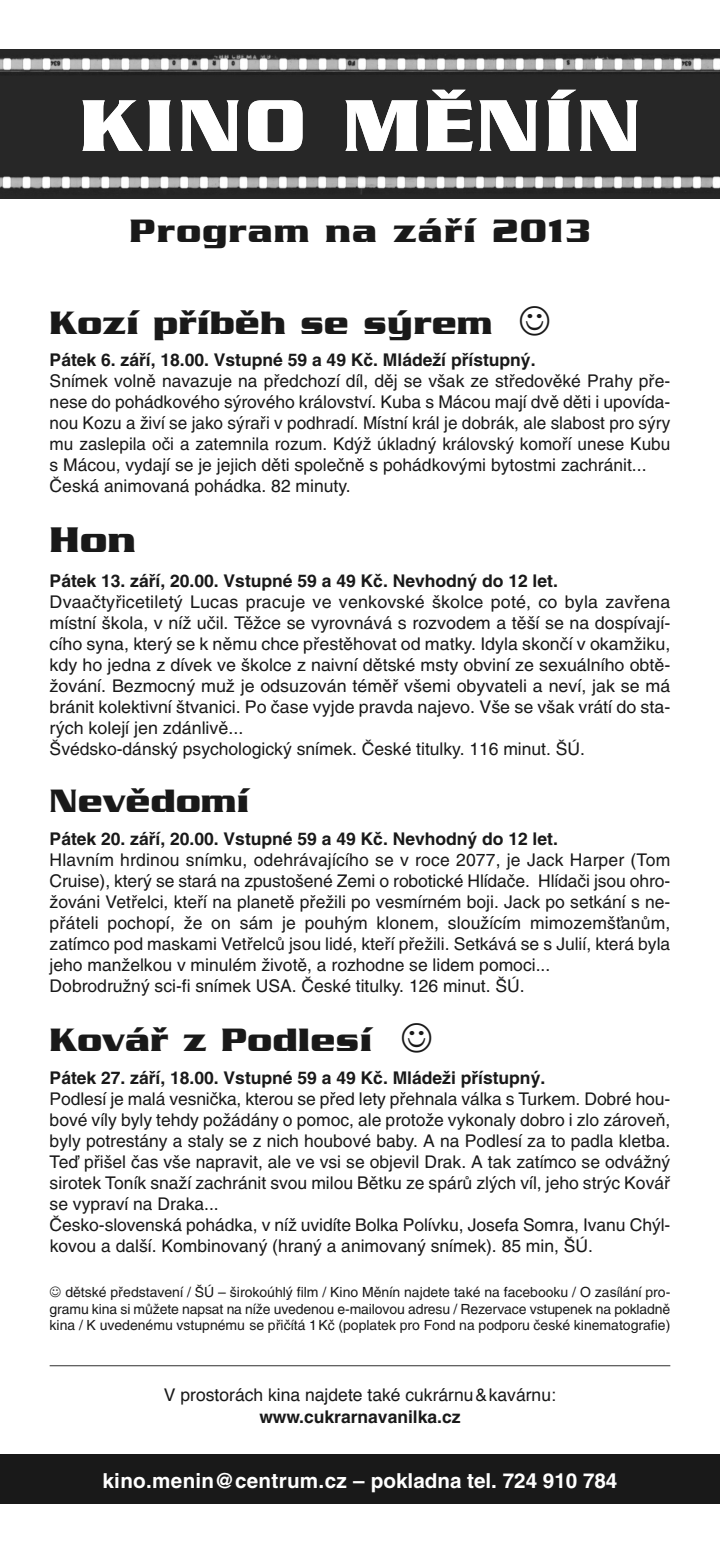
<style>
.page{position:relative;width:720px;height:1551px;background:#fff}
.page>*{position:absolute;margin:0;border:0;box-sizing:border-box;transform-origin:0 0}
.t1{font:700 78.75px "Serpentine CE";letter-spacing:.045em;color:#fff}
.t2{font:700 38.5px "Serpentine CE";color:#191919}
.t3{font:700 35px "Serpentine CE";letter-spacing:.015em;color:#191919}
.t4{font:700 35px "Serpentine CE";letter-spacing:.04em;color:#191919}
.t5{font:700 20.65px "Helvetica CE";color:#fff}
.t6{font:17.5px/21px "Helvetica CE";color:#191919}
.t7{font:700 17.5px "Helvetica CE";color:#191919}
.t8{font:17.5px "Helvetica";color:#191919}
.t9{font:14px/16.6px "Helvetica CE";color:#191919;text-align:justify}
</style>
<div class="page">
<div style="left:0;top:1453px;width:719px;height:50px;background:#191919"></div>
<img style="left:0;top:50px;width:719px;height:148px">
<hr style="left:50px;top:1364px;width:620px;height:2px;background:#555">
<h1 class="t1" style="left:80px;top:87px;width:561px">KINO MùNÍN</h1>
<h3 class="t4" style="left:129px;top:213px;width:462px">Program na záfií 2013</h3>
<h3 class="t3" style="left:50px;top:305px;width:444px">Kozí pfiíbûh se s˘rem</h3>
<p class="t7" style="left:50px;top:354px;width:487px">Pátek 6. záfií, 18.00. Vstupné 59 a 49 Kã. MládeÏí pfiístupn˘.</p>
<p class="t6" style="left:50px;top:372px;width:622px">Snímek volnû navazuje na pfiedchozí díl, dûj se v‰ak ze stfiedovûké Prahy pfie&shy;nese do pohádkového s˘rového království. Kuba s Mácou mají dvû dûti i upovída&shy;nou Kozu a Ïiví se jako s˘rafii v podhradí. Místní král je dobrák, ale slabost pro s˘ry mu zaslepila oãi a zatemnila rozum. Kd˘Ï úkladn˘ královsk˘ komofií unese Kubu s Mácou, vydají se je jejich dûti spoleãnû s pohádkov˘mi bytostmi zachránit... âeská animovaná pohádka. 82 minuty.</p>
<h2 class="t2" style="left:50px;top:521px;width:87px">Hon</h2>
<p class="t7" style="left:50px;top:574px;width:509px">Pátek 13. záfií, 20.00. Vstupné 59 a 49 Kã. Nevhodn˘ do 12 let.</p>
<p class="t6" style="left:50px;top:592px;width:622px">Dvaaãtyfiicetilet˘ Lucas pracuje ve venkovské ‰kolce poté, co byla zavfiena místní ‰kola, v níÏ uãil. TûÏce se vyrovnává s rozvodem a tû‰í se na dospívají&shy;cího syna, kter˘ se k nûmu chce pfiestûhovat od matky. Idyla skonãí v okamÏiku, kdy ho jedna z dívek ve ‰kolce z naivní dûtské msty obviní ze sexuálního obtû-Ïování. Bezmocn˘ muÏ je odsuzován témûfi v‰emi obyvateli a neví, jak se má bránit kolektivní ‰tvanici. Po ãase vyjde pravda najevo. V‰e se v‰ak vrátí do sta&shy;r˘ch kolejí jen zdánlivû...<br>·védsko-dánsk˘ psychologick˘ snímek. âeské titulky. 116 minut. ·Ú.</p>
<h3 class="t3" style="left:50px;top:784px;width:201px">Nevûdomí</h3>
<p class="t7" style="left:50px;top:832px;width:509px">Pátek 20. záfií, 20.00. Vstupné 59 a 49 Kã. Nevhodn˘ do 12 let.</p>
<p class="t6" style="left:50px;top:850px;width:622px">Hlavním hrdinou snímku, odehrávajícího se v roce 2077, je Jack Harper (Tom Cruise), kter˘ se stará na zpusto‰ené Zemi o robotické Hlídaãe. Hlídaãi jsou ohro-Ïováni Vetfielci, ktefií na planetû pfieÏili po vesmírném boji. Jack po setkání s ne&shy;pfiáteli pochopí, Ïe on sám je pouh˘m klonem, slouÏícím mimozem‰ÈanÛm, zatímco pod maskami VetfielcÛ jsou lidé, ktefií pfieÏili. Setkává se s Julií, která byla jeho manÏelkou v minulém Ïivotû, a rozhodne se lidem pomoci...<br>DobrodruÏn˘ sci-fi snímek USA. âeské titulky. 126 minut. ·Ú.</p>
<h3 class="t3" style="left:50px;top:1022px;width:324px">Kováfi z Podlesí</h3>
<p class="t7" style="left:50px;top:1071px;width:497px">Pátek 27. záfií, 18.00. Vstupné 59 a 49 Kã. MládeÏi pfiístupn˘.</p>
<p class="t6" style="left:50px;top:1089px;width:622px">Podlesí je malá vesniãka, kterou se pfied lety pfiehnala válka s Turkem. Dobré hou&shy;bové víly byly tehdy poÏádány o pomoc, ale protoÏe vykonaly dobro i zlo zároveÀ, byly potrestány a staly se z nich houbové baby. A na Podlesí za to padla kletba.<br>Teì pfii‰el ãas v‰e napravit, ale ve vsi se objevil Drak. A tak zatímco se odváÏn˘ sirotek Toník snaÏí zachránit svou milou Bûtku ze spárÛ zl˘ch víl, jeho str˘c Kováfi se vypraví na Draka...<br>âesko-slovenská pohádka, v níÏ uvidíte Bolka Polívku, Josefa Somra, Ivanu Ch˘l&shy;kovou a dal‰í. Kombinovan˘ (hran˘ a animovan˘ snímek). 85 min, ·Ú.</p>
<p class="t9" style="left:50px;top:1285px;width:622px;text-indent:16px">dûtské pfiedstavení / ·Ú – ‰irokoúhl˘ film / Kino Mûnín najdete také na facebooku / O zasílání pro&shy;gramu kina si mÛÏete napsat na níÏe uvedenou e-mailovou adresu / Rezervace vstupenek na pokladnû kina / K uvedenému vstupnému se pfiiãítá 1Kã (poplatek pro Fond na podporu ãeské kinematografie)</p>
<p class="t8" style="left:164px;top:1387px;width:393px">V prostorách kina najdete také cukrárnu&amp;kavárnu:</p>
<p class="t7" style="left:259px;top:1410px;width:203px">www.cukrarnavanilka.cz</p>
<p class="t5" style="left:102px;top:1472px;width:516px">kino.menin@centrum.cz – pokladna tel. 724 910 784</p>
</div>
